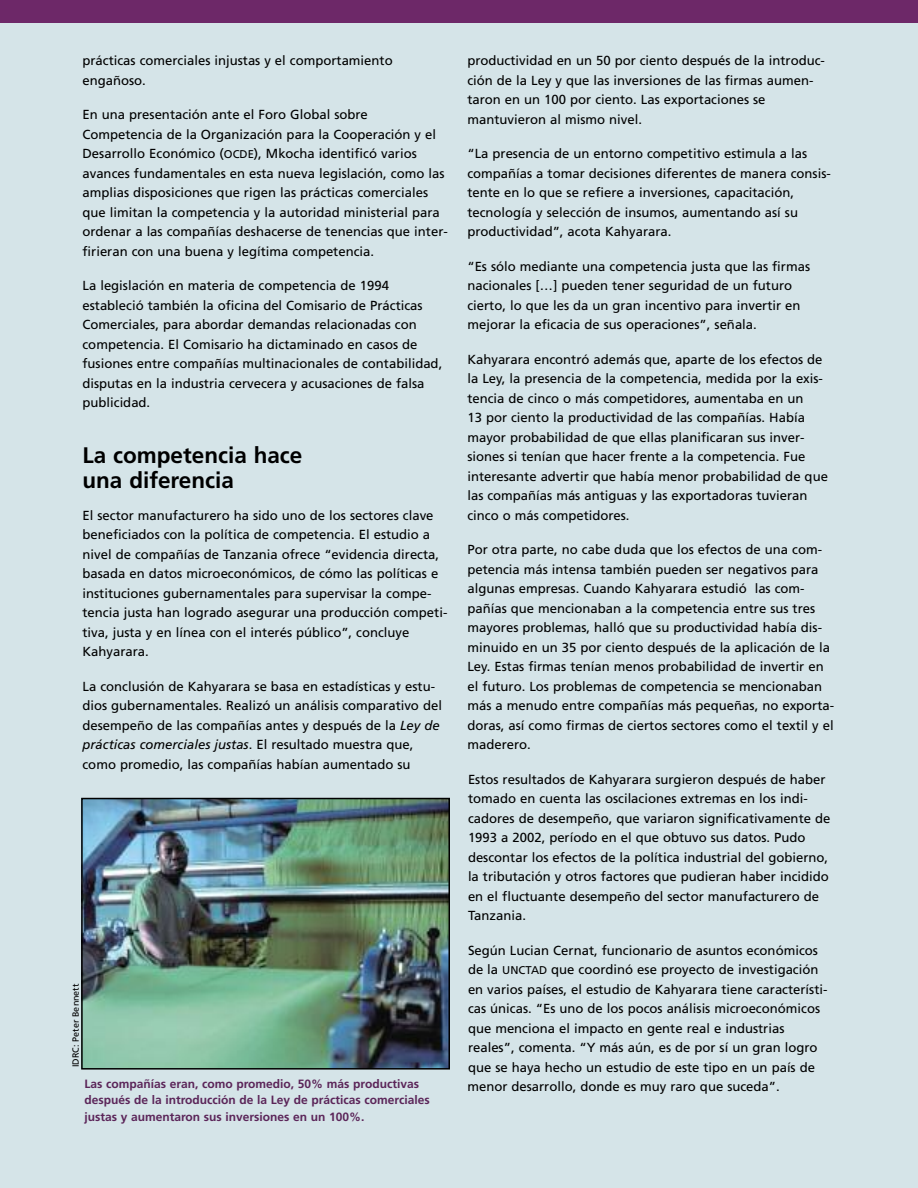
<style>
.page{position:relative;width:918px;height:1188px;background:#fff}
.page>*{position:absolute;margin:0;border:0;box-sizing:border-box;transform-origin:0 0}
.t1{font:700 22.5px/25.5px "Frutiger";color:#000}
.t2{font:13.2px/19.5px "Frutiger";color:#000}
.t3{font:700 12px/16.5px "Frutiger";color:#5b2559}
.t4{font:9px "Frutiger";color:#000}
.s1{font-size:11.25px}
.s2{font-style:italic}
</style>
<div class="page">
<div style="left:0;top:13px;width:918px;height:1175px;background:#d5e4e8"></div>
<div style="left:0;top:0;width:918px;height:22px;background:#6d2868"></div>
<img style="left:84px;top:801px;width:363px;height:266px">
<div style="left:81px;top:798px;width:369px;height:272px;border:2px solid #000"></div>
<p class="t2" style="left:82px;top:52px;width:312px">prácticas comerciales injustas y el comportamiento engañoso.</p>
<p class="t2" style="left:83px;top:106px;width:367px">En una presentación ante el Foro Global sobre Competencia de la Organización para la Cooperación y el Desarrollo Económico (<span class="s1">OCDE</span>), Mkocha identificó varios avances fundamentales en esta nueva legislación, como las amplias disposiciones que rigen las prácticas comerciales que limitan la competencia y la autoridad ministerial para ordenar a las compañías deshacerse de tenencias que inter&shy;firieran con una buena y legítima competencia.</p>
<p class="t2" style="left:83px;top:277px;width:361px">La legislación en materia de competencia de 1994 estableció también la oficina del Comisario de Prácticas Comerciales, para abordar demandas relacionadas con competencia. El Comisario ha dictaminado en casos de fusiones entre compañías multinacionales de contabilidad, disputas en la industria cervecera y acusaciones de falsa publicidad.</p>
<h1 class="t1" style="left:82px;top:444px;width:221px">La competencia hace una diferencia</h1>
<p class="t2" style="left:82px;top:507px;width:366px">El sector manufacturero ha sido uno de los sectores clave beneficiados con la política de competencia. El estudio a nivel de compañías de Tanzania ofrece “evidencia directa, basada en datos microeconómicos, de cómo las políticas e instituciones gubernamentales para supervisar la compe&shy;tencia justa han logrado asegurar una producción competi&shy;tiva, justa y en línea con el interés público”, concluye Kahyarara.</p>
<p class="t2" style="left:83px;top:678px;width:361px">La conclusión de Kahyarara se basa en estadísticas y estu&shy;dios gubernamentales. Realizó un análisis comparativo del desempeño de las compañías antes y después de la <span class="s2">Ley de prácticas comerciales justas</span>. El resultado muestra que, como promedio, las compañías habían aumentado su</p>
<p class="t4" style="left:72px;top:1067px;width:85px;rotate:-90deg">IDRC: Peter Bennett</p>
<p class="t3" style="left:84px;top:1076px;width:347px">Las compañías eran, como promedio, 50% más productivas después de la introducción de la Ley de prácticas comerciales justas y aumentaron sus inversiones en un 100%.</p>
<p class="t2" style="left:467px;top:52px;width:359px">productividad en un 50 por ciento después de la introduc&shy;ción de la Ley y que las inversiones de las firmas aumen&shy;taron en un 100 por ciento. Las exportaciones se mantuvieron al mismo nivel.</p>
<p class="t2" style="left:467px;top:145px;width:365px">“La presencia de un entorno competitivo estimula a las compañías a tomar decisiones diferentes de manera consis&shy;tente en lo que se refiere a inversiones, capacitación, tecnología y selección de insumos, aumentando así su productividad”, acota Kahyarara.</p>
<p class="t2" style="left:467px;top:258px;width:344px">“Es sólo mediante una competencia justa que las firmas nacionales […] pueden tener seguridad de un futuro cierto, lo que les da un gran incentivo para invertir en mejorar la eficacia de sus operaciones”, señala.</p>
<p class="t2" style="left:467px;top:351px;width:362px">Kahyarara encontró además que, aparte de los efectos de la Ley, la presencia de la competencia, medida por la exis&shy;tencia de cinco o más competidores, aumentaba en un<br>13 por ciento la productividad de las compañías. Había mayor probabilidad de que ellas planificaran sus inver&shy;siones si tenían que hacer frente a la competencia. Fue interesante advertir que había menor probabilidad de que las compañías más antiguas y las exportadoras tuvieran cinco o más competidores.</p>
<p class="t2" style="left:467px;top:541px;width:368px">Por otra parte, no cabe duda que los efectos de una com&shy;petencia más intensa también pueden ser negativos para algunas empresas. Cuando Kahyarara estudió las com&shy;pañías que mencionaban a la competencia entre sus tres mayores problemas, halló que su productividad había dis&shy;minuido en un 35 por ciento después de la aplicación de la Ley. Estas firmas tenían menos probabilidad de invertir en el futuro. Los problemas de competencia se mencionaban más a menudo entre compañías más pequeñas, no exporta&shy;doras, así como firmas de ciertos sectores como el textil y el maderero.</p>
<p class="t2" style="left:468px;top:771px;width:364px">Estos resultados de Kahyarara surgieron después de haber tomado en cuenta las oscilaciones extremas en los indi&shy;cadores de desempeño, que variaron significativamente de 1993 a 2002, período en el que obtuvo sus datos. Pudo descontar los efectos de la política industrial del gobierno, la tributación y otros factores que pudieran haber incidido en el fluctuante desempeño del sector manufacturero de Tanzania.</p>
<p class="t2" style="left:467px;top:942px;width:362px">Según Lucian Cernat, funcionario de asuntos económicos de la <span class="s1">UNCTAD</span> que coordinó ese proyecto de investigación en varios países, el estudio de Kahyarara tiene característi&shy;cas únicas. “Es uno de los pocos análisis microeconómicos que menciona el impacto en gente real e industrias reales”, comenta. “Y más aún, es de por sí un gran logro que se haya hecho un estudio de este tipo en un país de menor desarrollo, donde es muy raro que suceda”.</p>
</div>
